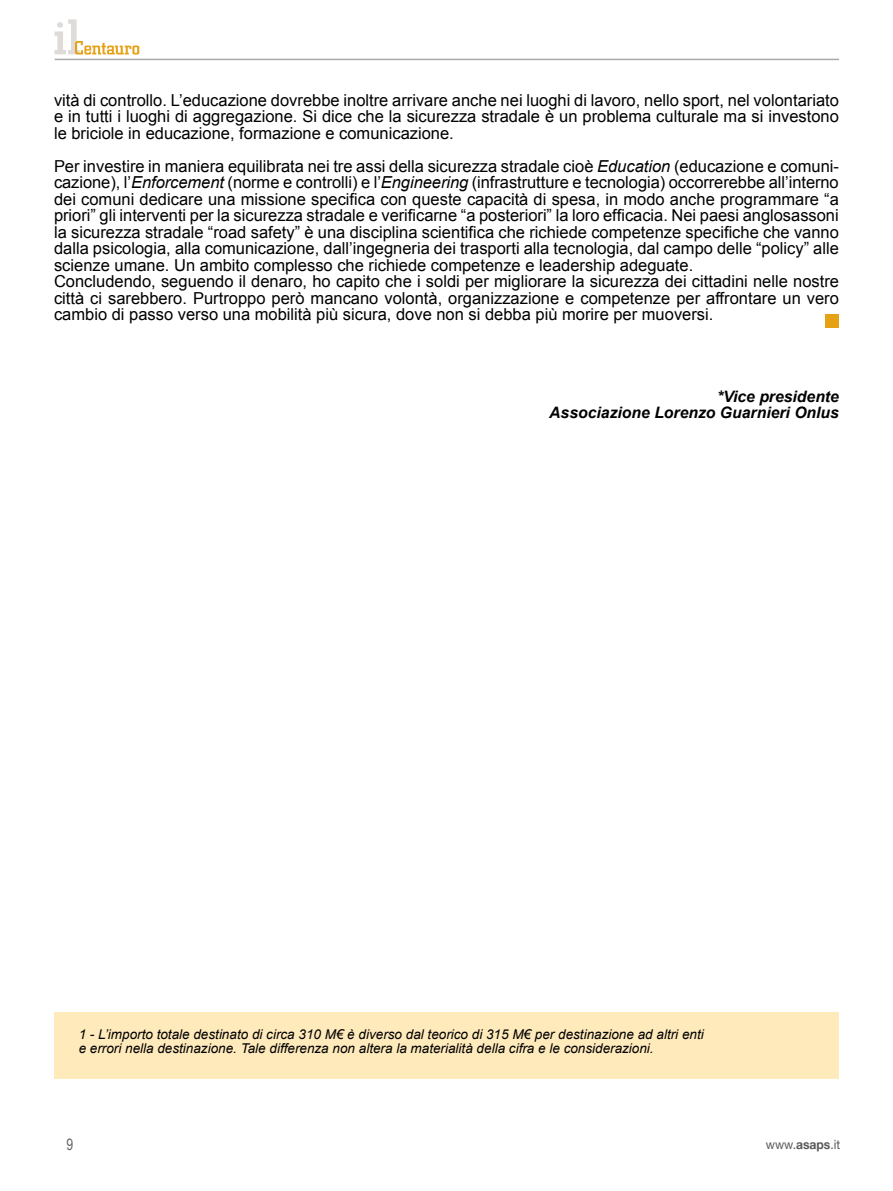
<style>
.page{position:relative;width:893px;height:1191px;background:#fff}
.page>*{position:absolute;margin:0;border:0;box-sizing:border-box;transform-origin:0 0}
.t1{font:16.5px/16.5px "Arial";color:#000;text-align:justify}
.t2{font:italic 700 15.75px/15.8px "Arial";color:#000;text-align:right}
.t3{font:15.75px "Arial Narrow";color:#636466;scale:.95 1}
.t4{font:italic 13.5px/14.2px "Arial";color:#000}
.t5{font:12.75px "Helvetica Neue";color:#58595b;scale:.95 1}
.s1{font-style:italic}
.s2{font-weight:700}
</style>
<div class="page">
<div style="left:54px;top:1012px;width:785px;height:67px;background:#ffeabb"></div>
<div style="left:826px;top:315px;width:13px;height:13px;background:#e6a115"></div>
<hr style="left:55px;top:59px;width:784px;height:1px;background:#a7a9ac">
<svg style="left:54px;top:19px;width:85px;height:36px"></svg>
<p class="t1" style="left:54px;top:92px;width:786px">vità di controllo. L’educazione dovrebbe inoltre arrivare anche nei luoghi di lavoro, nello sport, nel volontariato e in tutti i luoghi di aggregazione. Si dice che la sicurezza stradale è un problema culturale ma si investono le briciole in educazione, formazione e comunicazione.</p>
<p class="t1" style="left:54px;top:158px;width:786px;text-align:left">Per investire in maniera equilibrata nei tre assi della sicurezza stradale cioè <span class="s1">Education</span> (educazione e comuni&shy;cazione), l’<span class="s1">Enforcement</span> (norme e controlli) e l’<span class="s1">Engineering</span> (infrastrutture e tecnologia) occorrerebbe all’interno dei comuni dedicare una missione specifica con queste capacità di spesa, in modo anche programmare “a priori” gli interventi per la sicurezza stradale e verificarne “a posteriori” la loro efficacia. Nei paesi anglosassoni la sicurezza stradale “road safety” è una disciplina scientifica che richiede competenze specifiche che vanno dalla psicologia, alla comunicazione, dall’ingegneria dei trasporti alla tecnologia, dal campo delle “policy” alle scienze umane. Un ambito complesso che richiede competenze e leadership adeguate.<br>Concludendo, seguendo il denaro, ho capito che i soldi per migliorare la sicurezza dei cittadini nelle nostre città ci sarebbero. Purtroppo però mancano volontà, organizzazione e competenze per affrontare un vero cambio di passo verso una mobilità più sicura, dove non si debba più morire per muoversi.</p>
<p class="t2" style="left:549px;top:389px;width:291px">*Vice presidente<br>Associazione Lorenzo Guarnieri Onlus</p>
<p class="t4" style="left:79px;top:1027px;width:627px">1 - L’importo totale destinato di circa 310 M€ è diverso dal teorico di 315 M€ per destinazione ad altri enti e errori nella destinazione. Tale differenza non altera la materialità della cifra e le considerazioni.</p>
<p class="t3" style="left:66px;top:1133px;width:9px">9</p>
<p class="t5" style="left:766px;top:1137px;width:80px">www.<span class="s2">asaps</span>.it</p>
</div>
